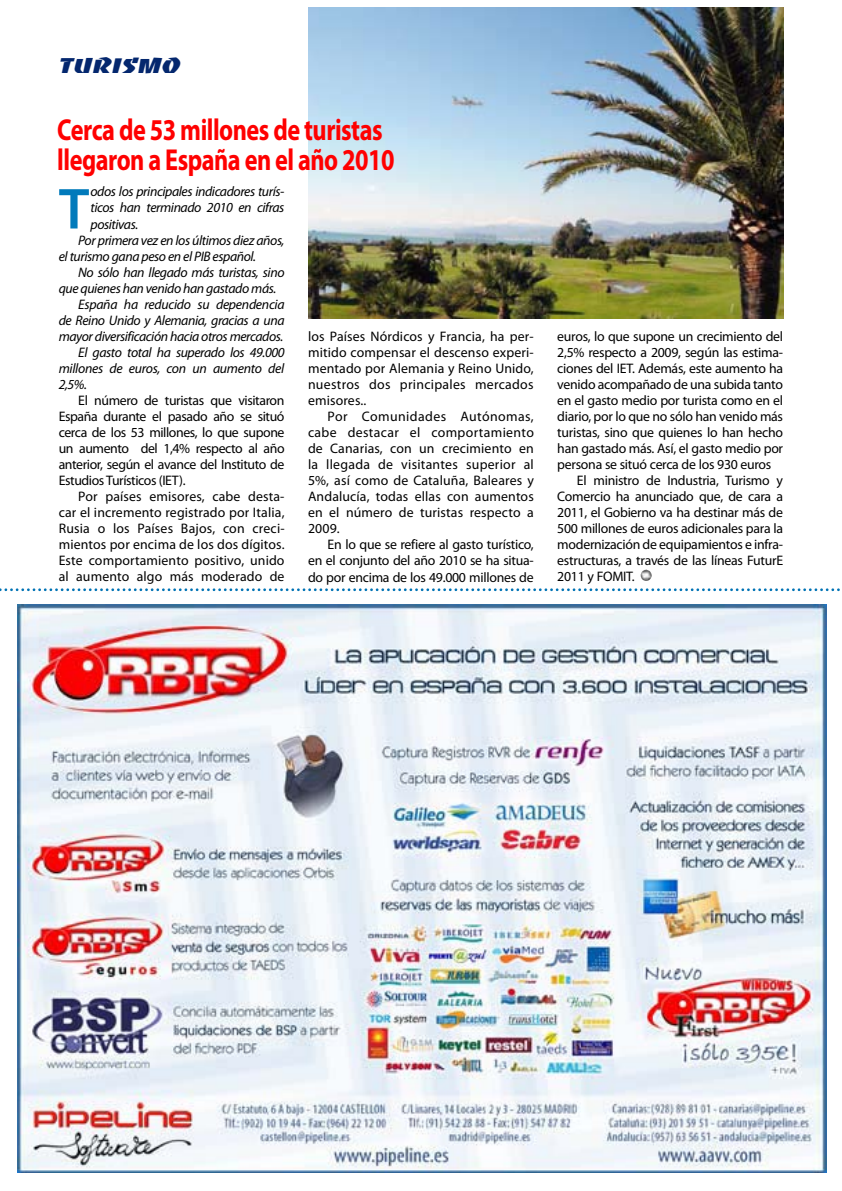
<style>
.page{position:relative;width:842px;height:1191px;background:#fff}
.page>*{position:absolute;margin:0;border:0;box-sizing:border-box;transform-origin:0 0}
.t1{font:600 58.3px "Myriad Pro";color:#017abb}
.t2{font:700 30.4px/30.4px "Myriad Pro";letter-spacing:-.02em;color:#f00;scale:.8 1}
.t3{font:20.7px "Baccarat Wide";letter-spacing:-.02em;color:#04276e}
.t4{font:13.8px/16px "Myriad Pro";letter-spacing:-.02em;color:#000;text-align:justify}
.t5{font:italic 13.8px "Myriad Pro";letter-spacing:-.03em;color:#000}
</style>
<div class="page">
<svg style="left:640px;top:570px;width:12px;height:11px"></svg>
<img style="left:18px;top:604px;width:809px;height:568px">
<svg style="left:0;top:588px;width:840px;height:3px"></svg>
<img style="left:308px;top:8px;width:475px;height:311px">
<h3 class="t3" style="left:59px;top:54px;width:124px">TURISMO</h3>
<h2 class="t2" style="left:57px;top:117px;width:423px">Cerca de 53 millones de turistas llegaron a España en el año 2010</h2>
<h1 class="t1" style="left:59px;top:174px;width:32px">T</h1>
<p class="t5" style="left:91px;top:186px;width:196px">odos los principales indicadores turís-</p>
<p class="t5" style="left:91px;top:202px;width:195px">ticos han terminado 2010 en cifras</p>
<p class="t5" style="left:91px;top:218px;width:49px">positivas.</p>
<p class="t5" style="left:78px;top:234px;width:208px">Por primera vez en los últimos diez años,</p>
<p class="t5" style="left:59px;top:250px;width:199px">el turismo gana peso en el PIB español.</p>
<p class="t5" style="left:78px;top:266px;width:208px">No sólo han llegado más turistas, sino</p>
<p class="t5" style="left:59px;top:282px;width:219px">que quienes han venido han gastado más.</p>
<p class="t5" style="left:78px;top:298px;width:208px">España ha reducido su dependencia</p>
<p class="t5" style="left:59px;top:315px;width:227px">de Reino Unido y Alemania, gracias a una</p>
<p class="t5" style="left:59px;top:331px;width:226px">mayor diversificación hacia otros mercados.</p>
<p class="t5" style="left:78px;top:347px;width:208px">El gasto total ha superado los 49.000</p>
<p class="t5" style="left:59px;top:363px;width:227px">millones de euros, con un aumento del</p>
<p class="t5" style="left:59px;top:379px;width:30px">2,5%.</p>
<p class="t4" style="left:59px;top:393px;width:227px;text-indent:20px">El número de turistas que visitaron España durante el pasado año se situó cerca de los 53 millones, lo que supone un aumento del 1,4% respecto al año anterior, según el avance del Instituto de Estudios Turísticos (IET).</p>
<p class="t4" style="left:59px;top:489px;width:227px;text-indent:20px">Por países emisores, cabe desta&shy;car el incremento registrado por Italia, Rusia o los Países Bajos, con creci&shy;mientos por encima de los dos dígitos.<br>Este comportamiento positivo, unido al aumento algo más moderado de</p>
<p class="t4" style="left:308px;top:330px;width:227px">los Países Nórdicos y Francia, ha per&shy;mitido compensar el descenso experi&shy;mentado por Alemania y Reino Unido, nuestros dos principales mercados emisores..</p>
<p class="t4" style="left:308px;top:410px;width:227px;text-indent:20px">Por Comunidades Autónomas, cabe destacar el comportamiento de Canarias, con un crecimiento en la llegada de visitantes superior al 5%, así como de Cataluña, Baleares y Andalucía, todas ellas con aumentos en el número de turistas respecto a 2009.</p>
<p class="t4" style="left:308px;top:538px;width:227px;text-indent:20px">En lo que se refiere al gasto turístico, en el conjunto del año 2010 se ha situa&shy;do por encima de los 49.000 millones de</p>
<p class="t4" style="left:557px;top:329px;width:227px">euros, lo que supone un crecimiento del</p>
<p class="t4" style="left:557px;top:345px;width:227px">2,5% respecto a 2009, según las estima-</p>
<p class="t4" style="left:557px;top:361px;width:227px">ciones del IET. Además, este aumento ha</p>
<p class="t4" style="left:557px;top:377px;width:227px">venido acompañado de una subida tanto</p>
<p class="t4" style="left:557px;top:393px;width:227px">en el gasto medio por turista como en el</p>
<p class="t4" style="left:557px;top:409px;width:227px">diario, por lo que no sólo han venido más</p>
<p class="t4" style="left:557px;top:426px;width:227px">turistas, sino que quienes lo han hecho</p>
<p class="t4" style="left:557px;top:442px;width:227px">han gastado más. Así, el gasto medio por</p>
<p class="t4" style="left:557px;top:458px;width:216px">persona se situó cerca de los 930 euros</p>
<p class="t4" style="left:577px;top:474px;width:208px">El ministro de Industria, Turismo y</p>
<p class="t4" style="left:557px;top:490px;width:227px">Comercio ha anunciado que, de cara a</p>
<p class="t4" style="left:557px;top:506px;width:227px">2011, el Gobierno va ha destinar más de</p>
<p class="t4" style="left:557px;top:522px;width:227px">500 millones de euros adicionales para la</p>
<p class="t4" style="left:557px;top:538px;width:227px">modernización de equipamientos e infra-</p>
<p class="t4" style="left:557px;top:554px;width:227px">estructuras, a través de las líneas FuturE</p>
<p class="t4" style="left:557px;top:570px;width:79px">2011 y FOMIT.</p>
</div>
